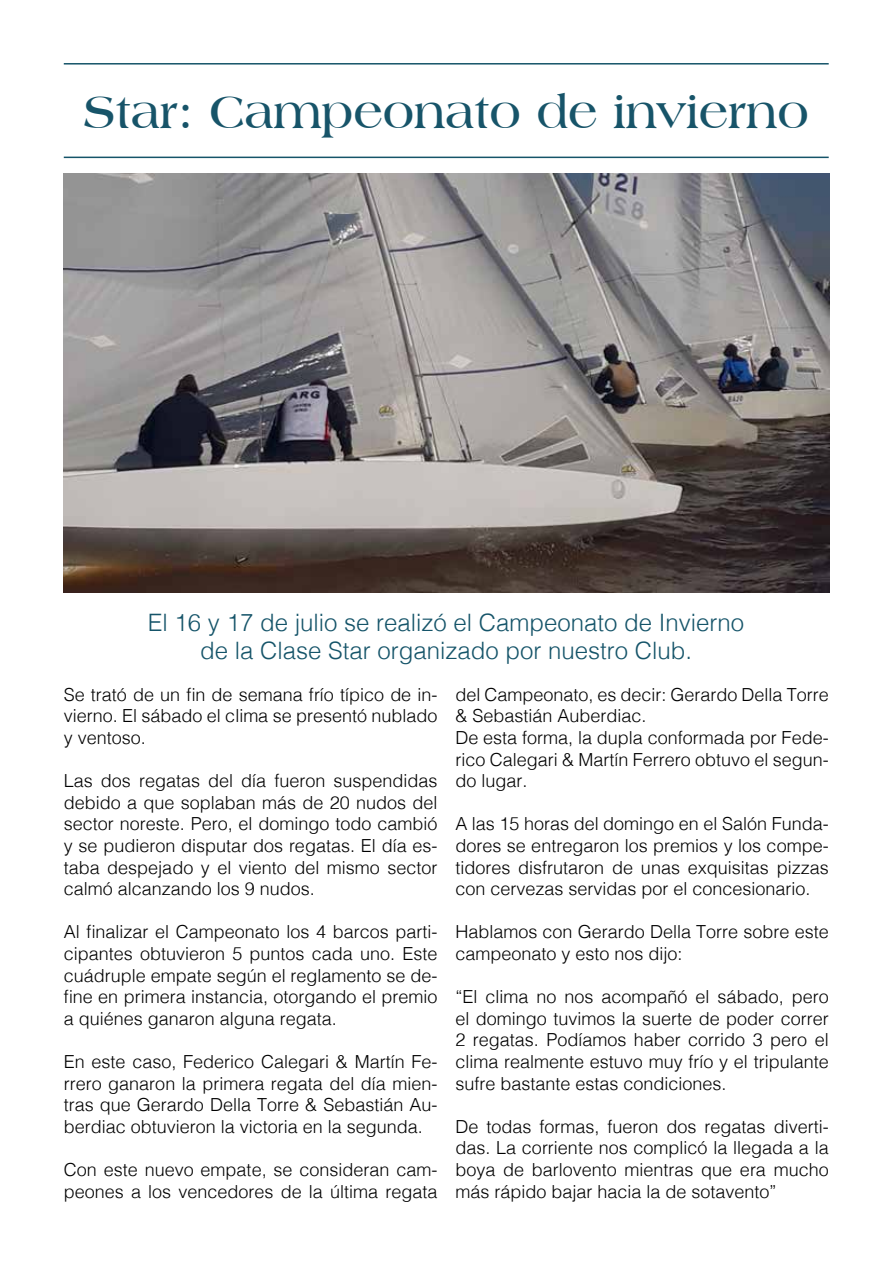
<style>
.page{position:relative;width:893px;height:1263px;background:#fff}
.page>*{position:absolute;margin:0;border:0;box-sizing:border-box;transform-origin:0 0}
.t1{font:700 48px "Americana BT";color:#175469}
.t2{font:300 24px/28.8px "Helvetica";color:#155469;text-align:center}
.t3{font:300 18px/21.6px "Helvetica";color:#000;text-align:justify}
</style>
<div class="page">
<img style="left:64px;top:173px;width:765px;height:419px">
<hr style="left:64px;top:63px;width:765px;height:2px;background:#155469">
<hr style="left:64px;top:157px;width:765px;height:1px;background:#155469">
<h1 class="t1" style="left:83px;top:83px;width:727px">Star: Campeonato de invierno</h1>
<h2 class="t2" style="left:148px;top:606px;width:598px">El 16 y 17 de julio se realizó el Campeonato de Invierno de la Clase Star organizado por nuestro Club.</h2>
<p class="t3" style="left:64px;top:682px;width:375px">Se trató de un fin de semana frío típico de in&shy;vierno. El sábado el clima se presentó nublado y ventoso.</p>
<p class="t3" style="left:64px;top:769px;width:375px">Las dos regatas del día fueron suspendidas debido a que soplaban más de 20 nudos del sector noreste. Pero, el domingo todo cambió y se pudieron disputar dos regatas. El día es&shy;taba despejado y el viento del mismo sector calmó alcanzando los 9 nudos.</p>
<p class="t3" style="left:64px;top:920px;width:375px">Al finalizar el Campeonato los 4 barcos parti&shy;cipantes obtuvieron 5 puntos cada uno. Este cuádruple empate según el reglamento se de&shy;fine en primera instancia, otorgando el premio a quiénes ganaron alguna regata.</p>
<p class="t3" style="left:64px;top:1049px;width:375px">En este caso, Federico Calegari &amp; Martín Fe&shy;rrero ganaron la primera regata del día mien&shy;tras que Gerardo Della Torre &amp; Sebastián Au&shy;berdiac obtuvieron la victoria en la segunda.</p>
<p class="t3" style="left:64px;top:1157px;width:375px">Con este nuevo empate, se consideran cam&shy;peones a los vencedores de la última regata</p>
<p class="t3" style="left:455px;top:682px;width:375px;text-align:left">del Campeonato, es decir: Gerardo Della Torre &amp; Sebastián Auberdiac.<br>De esta forma, la dupla conformada por Fede&shy;rico Calegari &amp; Martín Ferrero obtuvo el segun&shy;do lugar.</p>
<p class="t3" style="left:455px;top:812px;width:375px">A las 15 horas del domingo en el Salón Funda&shy;dores se entregaron los premios y los compe&shy;tidores disfrutaron de unas exquisitas pizzas con cervezas servidas por el concesionario.</p>
<p class="t3" style="left:455px;top:920px;width:375px">Hablamos con Gerardo Della Torre sobre este campeonato y esto nos dijo:</p>
<p class="t3" style="left:455px;top:985px;width:375px">“El clima no nos acompañó el sábado, pero el domingo tuvimos la suerte de poder correr 2 regatas. Podíamos haber corrido 3 pero el clima realmente estuvo muy frío y el tripulante sufre bastante estas condiciones.</p>
<p class="t3" style="left:455px;top:1114px;width:375px">De todas formas, fueron dos regatas diverti&shy;das. La corriente nos complicó la llegada a la boya de barlovento mientras que era mucho más rápido bajar hacia la de sotavento”</p>
</div>
